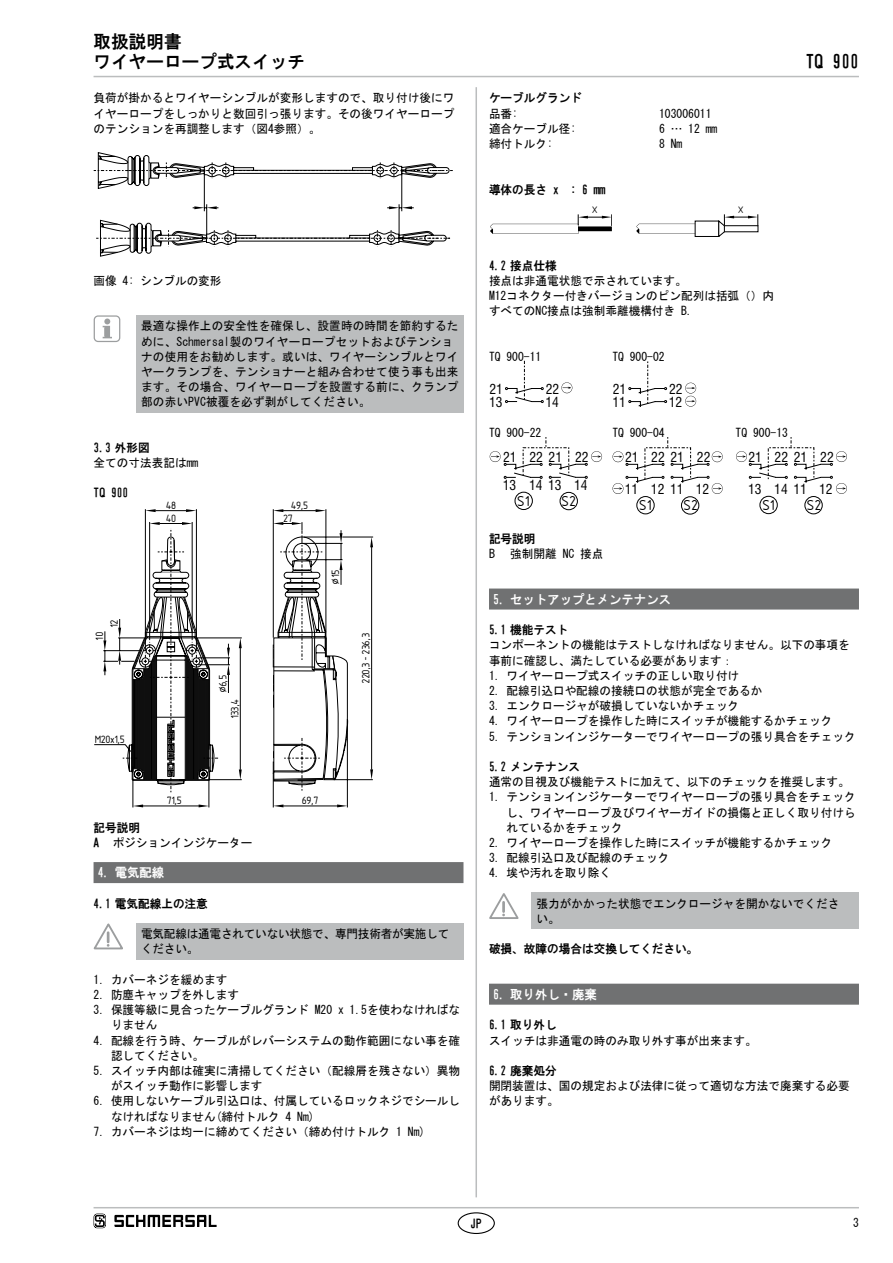
<style>
.page{position:relative;width:893px;height:1263px;background:#fff}
.page>*{position:absolute;margin:0;border:0;box-sizing:border-box;transform-origin:0 0}
.t1{font:22.5px "Isonorm 3098";letter-spacing:.035em;color:#000}
.t2{font:18px/19.5px "HG Gothic E";letter-spacing:.01em;color:#000}
.t3{font:16.5px "Isonorm 3098";color:#000}
.t4{font:14.85px "Isonorm 3098";color:#000}
.t5{font:condensed 13.5px "Swiss 721 BT";color:#000}
.t6{font:12.75px "HG Gothic E";color:#fff}
.t7{font:12px/15.1px "MS Gothic";color:#000}
.t8{font:12px "HG Gothic E";color:#000}
.t9{font:12px/15.1px "MS Gothic";letter-spacing:-.02em;color:#000}
.s1{font-family:"HG Gothic E"}
</style>
<div class="page">
<hr style="left:94px;top:1207px;width:765px;height:1px;background:#bbbdbe">
<hr style="left:94px;top:76px;width:765px;height:1px;background:#bbbdbe">
<hr style="left:475px;top:87px;width:2px;height:1110px;background:#bbbdbe">
<div style="left:458px;top:1212px;width:37px;height:22px;border:1px solid #000;border-radius:50%"></div>
<div style="left:94px;top:862px;width:369px;height:21px;background:#707172"></div>
<hr style="left:204px;top:171px;width:1px;height:40px;background:#000">
<hr style="left:206px;top:204px;width:1px;height:34px;background:#000">
<svg style="left:193px;top:206px;width:25px;height:3px"></svg>
<hr style="left:401px;top:171px;width:1px;height:40px;background:#000">
<hr style="left:399px;top:204px;width:1px;height:34px;background:#000">
<svg style="left:387px;top:206px;width:27px;height:3px"></svg>
<svg style="left:96px;top:220px;width:354px;height:37px"></svg>
<svg style="left:94px;top:152px;width:359px;height:37px"></svg>
<div style="left:136px;top:315px;width:327px;height:97px;background:#bbbdbe"></div>
<svg style="left:103px;top:318px;width:9px;height:20px"></svg>
<div style="left:94px;top:315px;width:26px;height:27px;border:1px solid #9c9e9f;border-radius:4px"></div>
<svg style="left:94px;top:509px;width:279px;height:299px"></svg>
<hr style="left:155px;top:510px;width:31px;height:1px;background:#000">
<svg style="left:145px;top:509px;width:11px;height:3px"></svg>
<svg style="left:186px;top:509px;width:10px;height:3px"></svg>
<svg style="left:103px;top:661px;width:3px;height:14px"></svg>
<svg style="left:103px;top:631px;width:3px;height:20px"></svg>
<hr style="left:143px;top:806px;width:56px;height:1px;background:#000">
<svg style="left:199px;top:804px;width:10px;height:3px"></svg>
<svg style="left:133px;top:804px;width:10px;height:3px"></svg>
<hr style="left:283px;top:806px;width:54px;height:1px;background:#000">
<svg style="left:273px;top:804px;width:10px;height:3px"></svg>
<svg style="left:337px;top:804px;width:10px;height:3px"></svg>
<hr style="left:371px;top:547px;width:1px;height:223px;background:#000">
<svg style="left:370px;top:769px;width:3px;height:11px"></svg>
<svg style="left:370px;top:537px;width:3px;height:10px"></svg>
<hr style="left:283px;top:510px;width:33px;height:1px;background:#000">
<svg style="left:273px;top:509px;width:10px;height:3px"></svg>
<svg style="left:316px;top:509px;width:10px;height:3px"></svg>
<svg style="left:118px;top:522px;width:230px;height:270px"></svg>
<div style="left:136px;top:923px;width:327px;height:36px;background:#bbbdbe"></div>
<svg style="left:94px;top:923px;width:29px;height:27px"></svg>
<div style="left:489px;top:588px;width:370px;height:21px;background:#707172"></div>
<div style="left:489px;top:984px;width:370px;height:21px;background:#707172"></div>
<svg style="left:490px;top:214px;width:122px;height:20px"></svg>
<svg style="left:636px;top:214px;width:122px;height:23px"></svg>
<svg style="left:505px;top:361px;width:38px;height:42px"></svg>
<svg style="left:561px;top:382px;width:11px;height:11px"></svg>
<svg style="left:629px;top:361px;width:38px;height:46px"></svg>
<svg style="left:685px;top:383px;width:11px;height:24px"></svg>
<svg style="left:490px;top:437px;width:112px;height:42px"></svg>
<svg style="left:514px;top:492px;width:64px;height:18px"></svg>
<svg style="left:613px;top:437px;width:110px;height:33px"></svg>
<svg style="left:613px;top:476px;width:110px;height:39px"></svg>
<svg style="left:736px;top:437px;width:111px;height:77px"></svg>
<div style="left:531px;top:893px;width:328px;height:36px;background:#bbbdbe"></div>
<svg style="left:489px;top:893px;width:30px;height:26px"></svg>
<svg style="left:94px;top:1213px;width:12px;height:15px"></svg>
<svg style="left:114px;top:1215px;width:103px;height:12px"></svg>
<h2 class="t2" style="left:94px;top:32px;width:213px">取扱説明書<br>ワイヤーロープ式スイッチ</h2>
<p class="t7" style="left:94px;top:90px;width:362px;text-align:justify">負荷が掛かるとワイヤーシンブルが変形しますので、取り付け後にワイヤーロープをしっかりと数回引っ張ります。その後ワイヤーロープのテンションを再調整します（図4参照）。</p>
<p class="t7" style="left:94px;top:273px;width:130px">画像 4: シンブルの変形</p>
<p class="t7" style="left:141px;top:318px;width:319px">最適な操作上の安全性を確保し、設置時の時間を節約するために、Schmersal製のワイヤーロープセットおよびテンショナの使用をお勧めします。或いは、ワイヤーシンブルとワイヤークランプを、テンショナーと組み合わせて使う事も出来ます。その場合、ワイヤーロープを設置する前に、クランプ部の赤いPVC被覆を必ず剥がしてください。</p>
<p class="t8" style="left:94px;top:441px;width:58px">3.3 外形図</p>
<p class="t7" style="left:94px;top:455px;width:106px">全ての寸法表記はmm</p>
<p class="t8" style="left:94px;top:487px;width:36px">TQ 900</p>
<h3 class="t3" style="left:102px;top:627px;width:9px;rotate:-90deg">12</h3>
<h3 class="t3" style="left:88px;top:640px;width:9px;rotate:-90deg">10</h3>
<h3 class="t3" style="left:96px;top:727px;width:31px">M20x1,5</h3>
<h3 class="t3" style="left:166px;top:494px;width:11px">48</h3>
<h3 class="t3" style="left:166px;top:506px;width:11px">40</h3>
<h3 class="t3" style="left:167px;top:789px;width:16px">71,5</h3>
<h3 class="t3" style="left:211px;top:692px;width:19px;rotate:-90deg">¤6,5</h3>
<h3 class="t3" style="left:223px;top:718px;width:22px;rotate:-90deg">133,4</h3>
<h3 class="t3" style="left:291px;top:494px;width:18px">49,5</h3>
<h3 class="t3" style="left:284px;top:506px;width:11px">27</h3>
<h3 class="t3" style="left:324px;top:583px;width:15px;rotate:-90deg">¤15</h3>
<h3 class="t3" style="left:354px;top:683px;width:51px;rotate:-90deg">220,3-236,3</h3>
<h3 class="t3" style="left:303px;top:789px;width:18px">69,7</h3>
<p class="t8" style="left:94px;top:821px;width:48px">記号説明</p>
<p class="t7" style="left:94px;top:835px;width:160px"><span class="s1">A</span> ポジションインジケーター</p>
<p class="t6" style="left:98px;top:866px;width:68px">4. 電気配線</p>
<p class="t8" style="left:94px;top:897px;width:116px">4.1 電気配線上の注意</p>
<p class="t9" style="left:141px;top:926px;width:310px">電気配線は通電されていない状態で、専門技術者が実施してください。</p>
<p class="t7" style="left:94px;top:972px;width:135px">1. カバーネジを緩めます</p>
<p class="t7" style="left:94px;top:987px;width:147px">2. 防塵キャップを外します</p>
<p class="t7" style="left:111px;top:1002px;width:351px;text-indent:-17px">3. 保護等級に見合ったケーブルグランド M20 x 1.5を使わなければなりません</p>
<p class="t7" style="left:111px;top:1033px;width:351px;text-indent:-17px">4. 配線を行う時、ケーブルがレバーシステムの動作範囲にない事を確認してください。</p>
<p class="t7" style="left:111px;top:1063px;width:351px;text-indent:-17px">5. スイッチ内部は確実に清掃してください（配線屑を残さない）異物がスイッチ動作に影響します</p>
<p class="t7" style="left:111px;top:1093px;width:351px;text-indent:-17px">6. 使用しないケーブル引込口は、付属しているロックネジでシールしなければなりません(締付トルク 4 Nm)</p>
<p class="t7" style="left:94px;top:1124px;width:333px">7. カバーネジは均一に締めてください（締め付けトルク 1 Nm)</p>
<p class="t8" style="left:489px;top:92px;width:95px">ケーブルグランド</p>
<p class="t7" style="left:489px;top:106px;width:31px">品番:</p>
<p class="t7" style="left:659px;top:106px;width:54px">103006011</p>
<p class="t7" style="left:489px;top:121px;width:89px">適合ケーブル径:</p>
<p class="t7" style="left:659px;top:121px;width:60px">6 … 12 mm</p>
<p class="t7" style="left:489px;top:136px;width:66px">締付トルク:</p>
<p class="t7" style="left:659px;top:136px;width:25px">8 Nm</p>
<p class="t8" style="left:489px;top:183px;width:130px">導体の長さ x　: 6 mm　</p>
<p class="t4" style="left:592px;top:199px;width:7px">X</p>
<p class="t4" style="left:739px;top:199px;width:7px">X</p>
<p class="t8" style="left:489px;top:259px;width:69px">4.2 接点仕様</p>
<p class="t7" style="left:489px;top:273px;width:287px">接点は非通電状態で示されています。<br>M12コネクター付きバージョンのピン配列は括弧（）内すべてのNC接点は強制乖離機構付き B.</p>
<p class="t7" style="left:489px;top:349px;width:54px">TQ 900-11</p>
<p class="t7" style="left:612px;top:349px;width:54px">TQ 900-02</p>
<p class="t5" style="left:489px;top:394px;width:15px">13</p>
<p class="t5" style="left:545px;top:394px;width:15px">14</p>
<p class="t5" style="left:613px;top:381px;width:15px">21</p>
<p class="t5" style="left:669px;top:381px;width:15px">22</p>
<p class="t5" style="left:490px;top:381px;width:15px">21</p>
<p class="t5" style="left:546px;top:381px;width:15px">22</p>
<p class="t5" style="left:612px;top:394px;width:15px">11</p>
<p class="t5" style="left:669px;top:394px;width:15px">12</p>
<p class="t7" style="left:489px;top:425px;width:54px">TQ 900-22</p>
<p class="t7" style="left:612px;top:425px;width:54px">TQ 900-04</p>
<p class="t7" style="left:736px;top:425px;width:54px">TQ 900-13</p>
<h2 class="t2" style="left:806px;top:52px;width:55px">TQ 900</h2>
<p class="t5" style="left:503px;top:449px;width:87px">21 22 21 22</p>
<h1 class="t1" style="left:518px;top:485px;width:14px">S1</h1>
<h1 class="t1" style="left:562px;top:485px;width:16px">S2</h1>
<p class="t5" style="left:503px;top:477px;width:86px">13 14 13 14</p>
<p class="t5" style="left:625px;top:449px;width:87px">21 22 21 22</p>
<h1 class="t1" style="left:640px;top:489px;width:14px">S1</h1>
<h1 class="t1" style="left:684px;top:489px;width:16px">S2</h1>
<p class="t5" style="left:625px;top:481px;width:86px">11 12 11 12</p>
<p class="t5" style="left:748px;top:449px;width:87px">21 22 21 22</p>
<h1 class="t1" style="left:763px;top:489px;width:14px">S1</h1>
<h1 class="t1" style="left:807px;top:489px;width:16px">S2</h1>
<p class="t5" style="left:748px;top:481px;width:86px">13 14 11 12</p>
<p class="t8" style="left:489px;top:533px;width:48px">記号説明</p>
<p class="t7" style="left:489px;top:546px;width:7px">B</p>
<p class="t7" style="left:510px;top:546px;width:95px">強制開離 NC 接点</p>
<p class="t6" style="left:493px;top:593px;width:179px">5. セットアップとメンテナンス</p>
<p class="t8" style="left:489px;top:624px;width:81px">5.1 機能テスト</p>
<p class="t7" style="left:489px;top:637px;width:362px">コンポーネントの機能はテストしなければなりません。以下の事項を事前に確認し、満たしている必要があります：</p>
<p class="t7" style="left:489px;top:668px;width:252px">1. ワイヤーロープ式スイッチの正しい取り付け</p>
<p class="t7" style="left:489px;top:683px;width:275px">2. 配線引込口や配線の接続口の状態が完全であるか</p>
<p class="t7" style="left:489px;top:698px;width:252px">3. エンクロージャが破損していないかチェック</p>
<p class="t7" style="left:489px;top:713px;width:345px">4. ワイヤーロープを操作した時にスイッチが機能するかチェック</p>
<p class="t7" style="left:489px;top:729px;width:368px">5. テンションインジケーターでワイヤーロープの張り具合をチェック</p>
<p class="t8" style="left:489px;top:761px;width:93px">5.2 メンテナンス</p>
<p class="t7" style="left:489px;top:774px;width:362px">通常の目視及び機能テストに加えて、以下のチェックを推奨します。</p>
<p class="t7" style="left:506px;top:789px;width:351px;text-align:justify;text-indent:-17px">1. テンションインジケーターでワイヤーロープの張り具合をチェックし、ワイヤーロープ及びワイヤーガイドの損傷と正しく取り付けられているかをチェック</p>
<p class="t7" style="left:489px;top:835px;width:345px">2. ワイヤーロープを操作した時にスイッチが機能するかチェック</p>
<p class="t7" style="left:489px;top:850px;width:182px">3. 配線引込口及び配線のチェック</p>
<p class="t7" style="left:489px;top:865px;width:124px">4. 埃や汚れを取り除く</p>
<p class="t7" style="left:537px;top:896px;width:304px">張力がかかった状態でエンクロージャを開かないでください。</p>
<p class="t8" style="left:489px;top:943px;width:211px">破損、故障の場合は交換してください。</p>
<p class="t6" style="left:493px;top:988px;width:105px">6. 取り外し・廃棄</p>
<p class="t8" style="left:489px;top:1019px;width:69px">6.1 取り外し</p>
<p class="t7" style="left:489px;top:1033px;width:269px">スイッチは非通電の時のみ取り外す事が出来ます。</p>
<p class="t8" style="left:489px;top:1064px;width:69px">6.2 廃棄処分</p>
<p class="t7" style="left:489px;top:1078px;width:362px">開閉装置は、国の規定および法律に従って適切な方法で廃棄する必要があります。</p>
<p class="t8" style="left:470px;top:1217px;width:13px">JP</p>
<p class="t7" style="left:853px;top:1215px;width:7px">3</p>
</div>
